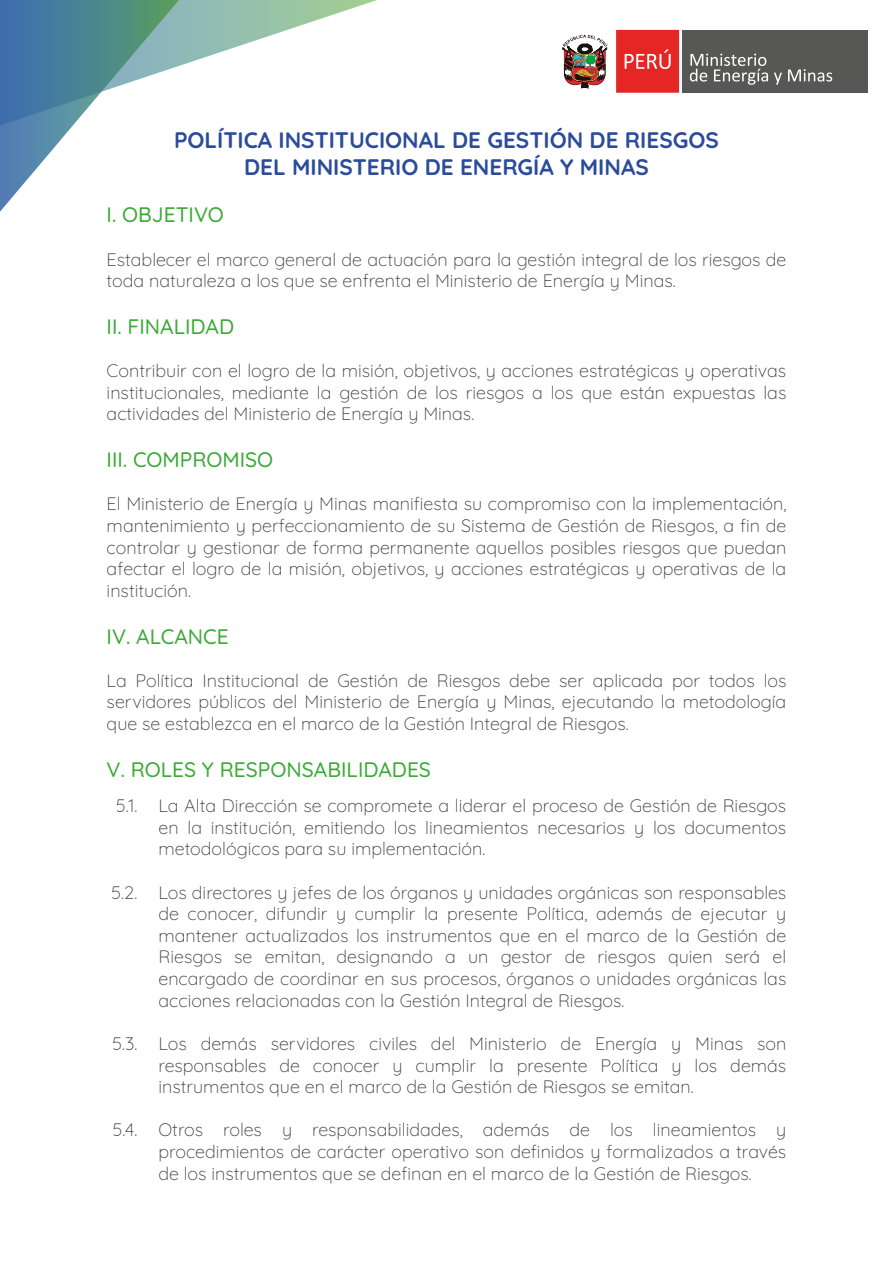
<style>
.page{position:relative;width:893px;height:1263px;background:#fff}
.page>*{position:absolute;margin:0;border:0;box-sizing:border-box;transform-origin:0 0}
.t1{font:300 22.5px/27px "Quicksand";color:#2b4b9b;text-align:center}
.t2{font:300 21px "Quicksand";color:#3aaa35}
.t3{font:300 18px/21.6px "Quicksand";color:#3c3c3b;text-align:justify}
</style>
<div class="page">
<svg style="left:616px;top:29px;width:252px;height:64px"></svg>
<div style="left:682px;top:30px;width:185px;height:63px;background:#575756"></div>
<svg style="left:690px;top:54px;width:78px;height:31px"></svg>
<svg style="left:774px;top:73px;width:8px;height:12px"></svg>
<svg style="left:788px;top:69px;width:44px;height:13px"></svg>
<div style="left:616px;top:30px;width:63px;height:63px;background:#e52624"></div>
<svg style="left:625px;top:49px;width:46px;height:20px"></svg>
<svg style="left:563px;top:35px;width:45px;height:54px"></svg>
<svg style="left:0;top:137px;width:63px;height:75px"></svg>
<svg style="left:0;top:0;width:377px;height:137px"></svg>
<p class="t1" style="left:174px;top:125px;width:546px">POLÍTICA INSTITUCIONAL DE GESTIÓN DE RIESGOS<br>DEL MINISTERIO DE ENERGÍA Y MINAS</p>
<p class="t2" style="left:107px;top:199px;width:119px">I. OBJETIVO</p>
<p class="t3" style="left:107px;top:246px;width:681px">Establecer el marco general de actuación para la gestión integral de los riesgos de toda naturaleza a los que se enfrenta el Ministerio de Energía y Minas.</p>
<p class="t2" style="left:107px;top:310px;width:129px">II. FINALIDAD</p>
<p class="t3" style="left:107px;top:358px;width:681px">Contribuir con el logro de la misión, objetivos, y acciones estratégicas y operativas institucionales, mediante la gestión de los riesgos a los que están expuestas las actividades del Ministerio de Energía y Minas.</p>
<p class="t2" style="left:107px;top:443px;width:168px">III. COMPROMISO</p>
<p class="t3" style="left:107px;top:491px;width:681px">El Ministerio de Energía y Minas manifiesta su compromiso con la implementación, mantenimiento y perfeccionamiento de su Sistema de Gestión de Riesgos, a fin de controlar y gestionar de forma permanente aquellos posibles riesgos que puedan afectar el logro de la misión, objetivos, y acciones estratégicas y operativas de la institución.</p>
<p class="t2" style="left:107px;top:620px;width:124px">IV. ALCANCE</p>
<p class="t3" style="left:107px;top:668px;width:681px">La Política Institucional de Gestión de Riesgos debe ser aplicada por todos los servidores públicos del Ministerio de Energía y Minas, ejecutando la metodología que se establezca en el marco de la Gestión Integral de Riesgos.</p>
<p class="t2" style="left:107px;top:753px;width:326px">V. ROLES Y RESPONSABILIDADES</p>
<p class="t3" style="left:158px;top:793px;width:629px">La Alta Dirección se compromete a liderar el proceso de Gestión de Riesgos en la institución, emitiendo los lineamientos necesarios y los documentos metodológicos para su implementación.</p>
<p class="t3" style="left:158px;top:879px;width:629px">Los directores y jefes de los órganos y unidades orgánicas son responsables de conocer, difundir y cumplir la presente Política, además de ejecutar y mantener actualizados los instrumentos que en el marco de la Gestión de Riesgos se emitan, designando a un gestor de riesgos quien será el encargado de coordinar en sus procesos, órganos o unidades orgánicas las acciones relacionadas con la Gestión Integral de Riesgos.</p>
<p class="t3" style="left:158px;top:1031px;width:629px">Los demás servidores civiles del Ministerio de Energía y Minas son responsables de conocer y cumplir la presente Política y los demás instrumentos que en el marco de la Gestión de Riesgos se emitan.</p>
<p class="t3" style="left:158px;top:1117px;width:629px">Otros roles y responsabilidades, además de los lineamientos y procedimientos de carácter operativo son definidos y formalizados a través de los instrumentos que se definan en el marco de la Gestión de Riesgos.</p>
<p class="t3" style="left:116px;top:793px;width:23px">5.1.</p>
<p class="t3" style="left:111px;top:879px;width:27px">5.2.</p>
<p class="t3" style="left:112px;top:1031px;width:26px">5.3.</p>
<p class="t3" style="left:113px;top:1117px;width:26px">5.4.</p>
</div>
